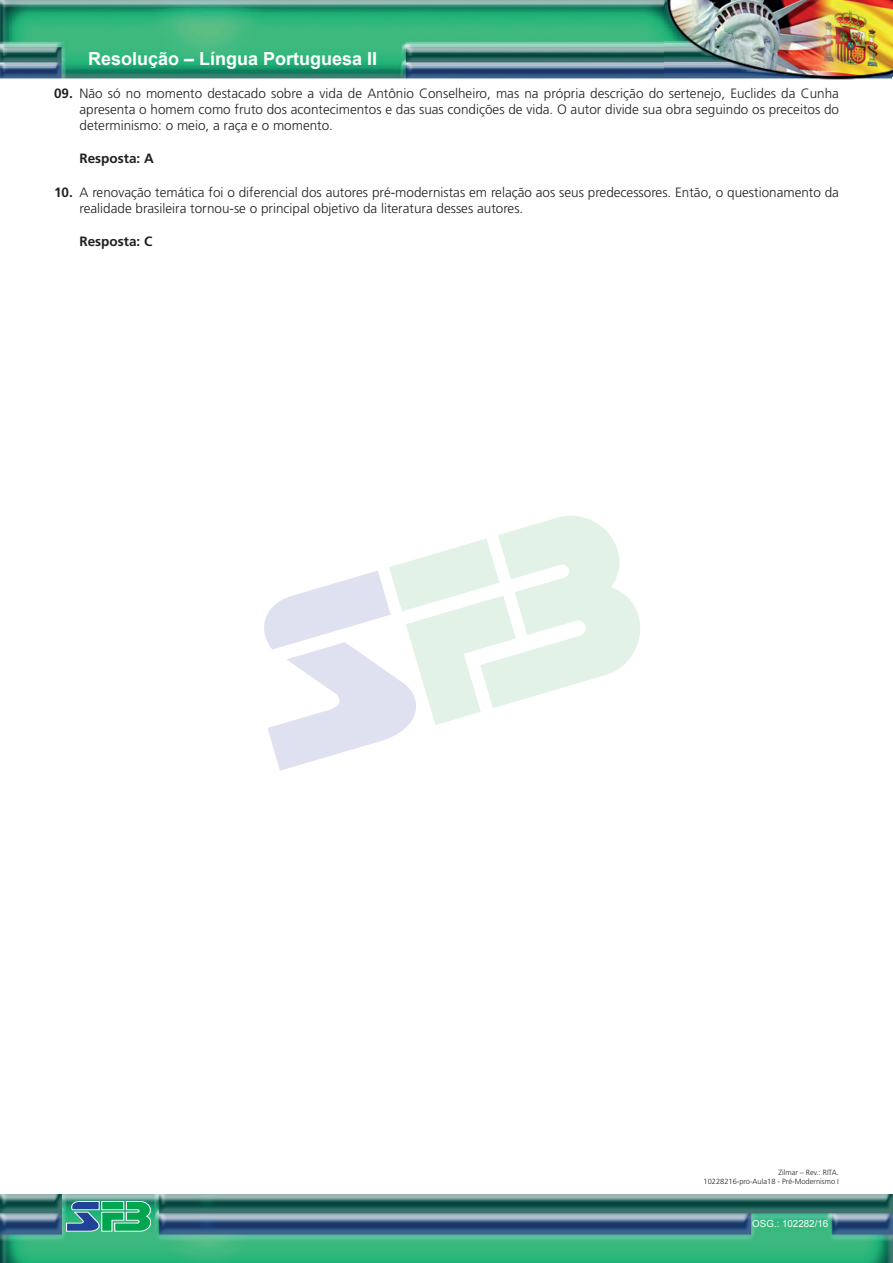
<style>
.page{position:relative;width:893px;height:1263px;background:#fff}
.page>*{position:absolute;margin:0;border:0;box-sizing:border-box;transform-origin:0 0}
.t1{font:700 18px "Arial";color:#fff}
.t2{font:300 13.5px/16.2px "Frutiger";color:#231f20;text-align:justify}
.t3{font:700 13.5px "Frutiger";color:#231f20}
.t4{font:9.75px "Arial";color:#fff}
.t5{font:300 7.5px/9px "Frutiger";color:#231f20;text-align:right}
.s1{font-weight:700}
</style>
<div class="page">
<img style="left:0;top:1195px;width:893px;height:68px">
<svg style="left:66px;top:1201px;width:85px;height:30px;background:#39a184"></svg>
<svg style="left:264px;top:516px;width:376px;height:255px"></svg>
<img style="left:0;top:0;width:892px;height:80px">
<h1 class="t1" style="left:88px;top:46px;width:291px">Resolução – Língua Portuguesa II</h1>
<p class="t2" style="left:80px;top:85px;width:761px;text-indent:-26px"><span class="s1">09.</span> Não só no momento destacado sobre a vida de Antônio Conselheiro, mas na própria descrição do sertenejo, Euclides da Cunha apresenta o homem como fruto dos acontecimentos e das suas condições de vida. O autor divide sua obra seguindo os preceitos do determinismo: o meio, a raça e o momento.</p>
<p class="t3" style="left:80px;top:151px;width:76px">Resposta: A</p>
<p class="t2" style="left:80px;top:184px;width:761px;text-indent:-26px"><span class="s1">10.</span> A renovação temática foi o diferencial dos autores pré-modernistas em relação aos seus predecessores. Então, o questionamento da realidade brasileira tornou-se o principal objetivo da literatura desses autores.</p>
<p class="t3" style="left:80px;top:233px;width:74px">Resposta: C</p>
<p class="t5" style="left:703px;top:1168px;width:137px">Zilmar – Rev.: RITA.<br>10228216-pro-Aula18 - Pré-Modernismo I</p>
<p class="t4" style="left:752px;top:1217px;width:77px">OSG.: 102282/16</p>
</div>
